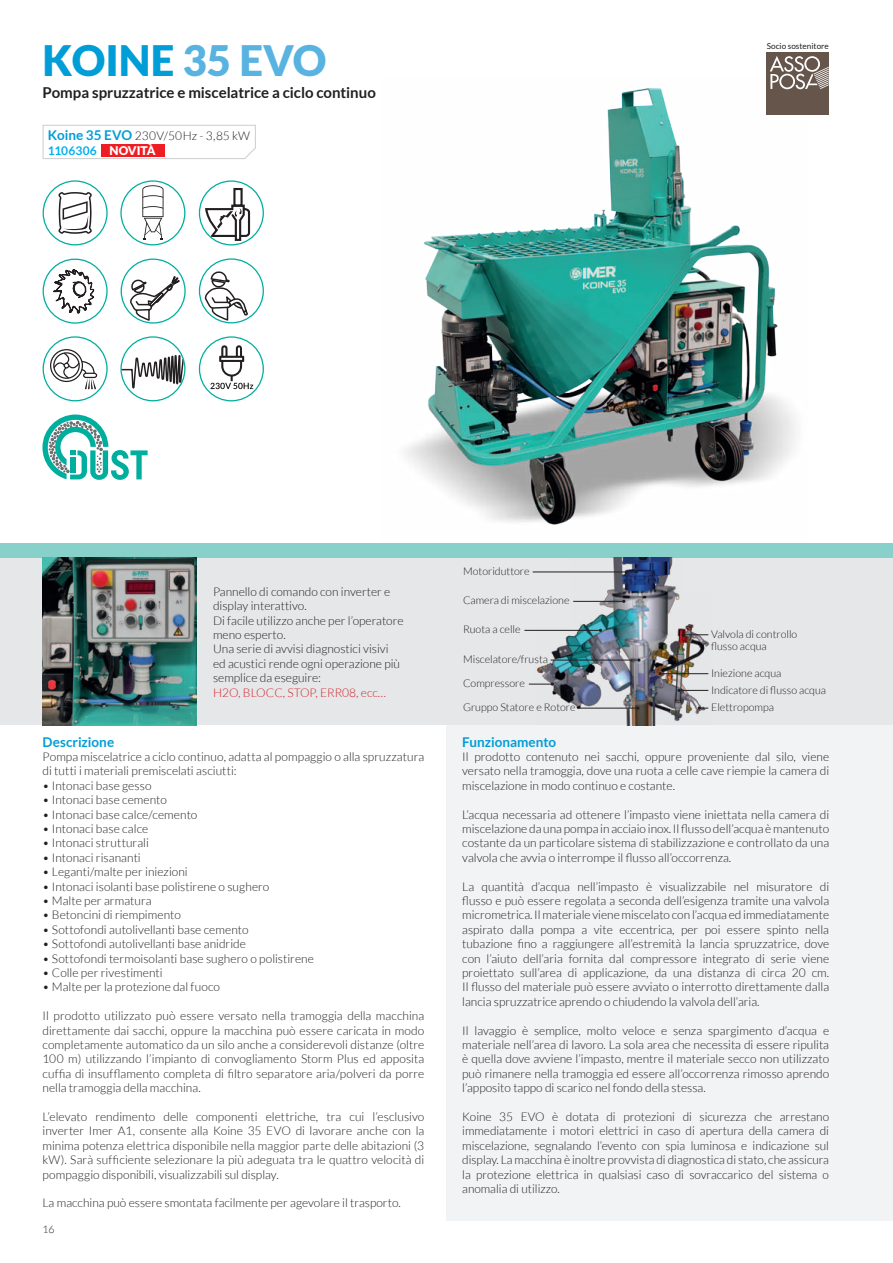
<style>
.page{position:relative;width:893px;height:1263px;background:#fff}
.page>*{position:absolute;margin:0;border:0;box-sizing:border-box;transform-origin:0 0}
.t1{font:900 42px "Lato";color:#009dd7}
.t2{font:700 15px "Lato";letter-spacing:-.005em;color:#231f20}
.t3{font:700 13.5px "Lato";color:#009dd7}
.t4{font:300 12px/14.4px "Lato";color:#231f20;text-align:justify}
.t5{font:300 12px "Lato";color:#d1232a}
.t6{font:700 12px "Lato";letter-spacing:.01em;color:#00aeef}
.t7{font:900 12px "Lato";color:#fff}
.t8{font:300 10.65px/16.8px "Lato";color:#231f20}
.t9{font:300 10.5px "Lato";color:#231f20}
.t10{font:8.25px "Lato";color:#231f20}
.s1{color:#58b3e1}
.s2{font-weight:700;font-size:13.5px;color:#009dd7}
</style>
<div class="page">
<img style="left:383px;top:77px;width:424px;height:467px">
<div style="left:0;top:558px;width:893px;height:167px;background:#e6e7e9"></div>
<div style="left:0;top:544px;width:893px;height:14px;background:#88d0ca"></div>
<div style="left:446px;top:725px;width:447px;height:495px;background:#f2f3f4"></div>
<svg style="left:42px;top:124px;width:214px;height:35px"></svg>
<img style="left:43px;top:558px;width:153px;height:167px">
<div style="left:43px;top:180px;width:65px;height:65px;border:1px solid #00ae9e;border-radius:50%"></div>
<svg style="left:58px;top:192px;width:34px;height:42px"></svg>
<div style="left:199px;top:180px;width:65px;height:65px;border:1px solid #00ae9e;border-radius:50%"></div>
<div style="left:233px;top:188px;width:10px;height:19px;border:2px solid #231f20"></div>
<svg style="left:204px;top:203px;width:47px;height:39px"></svg>
<hr style="left:212px;top:235px;width:24px;height:2px;background:#231f20">
<div style="left:43px;top:259px;width:65px;height:65px;border:1px solid #00ae9e;border-radius:50%"></div>
<svg style="left:53px;top:258px;width:42px;height:60px"></svg>
<svg style="left:120px;top:275px;width:65px;height:127px"></svg>
<div style="left:120px;top:336px;width:65px;height:65px;border:1px solid #00ae9e;border-radius:50%"></div>
<svg style="left:198px;top:269px;width:65px;height:120px"></svg>
<div style="left:43px;top:336px;width:65px;height:65px;border:1px solid #00ae9e;border-radius:50%"></div>
<div style="left:83px;top:373px;width:14px;height:5px;border:1px solid #231f20;border-radius:2px"></div>
<div style="left:50px;top:349px;width:33px;height:33px;border:1px solid #231f20;border-radius:50%"></div>
<svg style="left:53px;top:352px;width:43px;height:37px"></svg>
<svg style="left:42px;top:414px;width:106px;height:66px"></svg>
<div style="left:120px;top:180px;width:65px;height:65px;border:1px solid #00ae9e;border-radius:50%"></div>
<svg style="left:142px;top:185px;width:21px;height:54px"></svg>
<img style="left:536px;top:558px;width:174px;height:167px">
<hr style="left:533px;top:572px;width:103px;height:1px;background:#231f20">
<hr style="left:573px;top:601px;width:51px;height:1px;background:#231f20">
<hr style="left:524px;top:630px;width:77px;height:1px;background:#231f20">
<svg style="left:682px;top:633px;width:26px;height:3px"></svg>
<hr style="left:660px;top:673px;width:48px;height:1px;background:#231f20">
<svg style="left:677px;top:689px;width:31px;height:3px"></svg>
<svg style="left:698px;top:706px;width:10px;height:4px"></svg>
<hr style="left:551px;top:660px;width:88px;height:1px;background:#231f20">
<svg style="left:637px;top:658px;width:4px;height:4px"></svg>
<svg style="left:529px;top:682px;width:25px;height:4px"></svg>
<hr style="left:577px;top:708px;width:61px;height:1px;background:#231f20">
<div style="left:767px;top:53px;width:62px;height:62px;background:#66554b"></div>
<svg style="left:770px;top:56px;width:59px;height:33px"></svg>
<div style="left:101px;top:144px;width:64px;height:12px;background:#ee1d23"></div>
<p class="t1" style="left:43px;top:36px;width:285px">KOINE <span class="s1">35 EVO</span></p>
<p class="t2" style="left:43px;top:84px;width:335px">Pompa spruzzatrice e miscelatrice a ciclo continuo</p>
<p class="t4" style="left:48px;top:129px;width:204px"><span class="s2">Koine 35 EVO</span> 230V/50Hz - 3,85 kW</p>
<p class="t6" style="left:48px;top:143px;width:50px">1106306</p>
<p class="t7" style="left:110px;top:144px;width:48px">NOVITÀ</p>
<p class="t10" style="left:767px;top:42px;width:64px">Socio sostenitore</p>
<p class="t4" style="left:213px;top:584px;width:179px">Pannello di comando con inverter e display interattivo.</p>
<p class="t4" style="left:213px;top:613px;width:192px">Di facile utilizzo anche per l’operatore meno esperto.</p>
<p class="t4" style="left:213px;top:642px;width:189px;text-align:left">Una serie di avvisi diagnostici visivi ed acustici rende ogni operazione più semplice da eseguire:</p>
<p class="t5" style="left:213px;top:686px;width:175px">H2O, BLOCC, STOP, ERR08, ecc…</p>
<p class="t3" style="left:43px;top:734px;width:73px">Descrizione</p>
<p class="t4" style="left:43px;top:749px;width:383px">Pompa miscelatrice a ciclo continuo, adatta al pompaggio o alla spruzzatura di tutti i materiali premiscelati asciutti:</p>
<p class="t4" style="left:43px;top:778px;width:111px">• Intonaci base gesso</p>
<p class="t4" style="left:43px;top:793px;width:126px">• Intonaci base cemento</p>
<p class="t4" style="left:43px;top:807px;width:156px">• Intonaci base calce/cemento</p>
<p class="t4" style="left:43px;top:821px;width:107px">• Intonaci base calce</p>
<p class="t4" style="left:43px;top:836px;width:108px">• Intonaci strutturali</p>
<p class="t4" style="left:43px;top:850px;width:100px">• Intonaci risananti</p>
<p class="t4" style="left:43px;top:865px;width:147px">• Leganti/malte per iniezioni</p>
<p class="t4" style="left:43px;top:879px;width:228px">• Intonaci isolanti base polistirene o sughero</p>
<p class="t4" style="left:43px;top:893px;width:111px">• Malte per armatura</p>
<p class="t4" style="left:43px;top:908px;width:140px">• Betoncini di riempimento</p>
<p class="t4" style="left:43px;top:922px;width:208px">• Sottofondi autolivellanti base cemento</p>
<p class="t4" style="left:43px;top:937px;width:205px">• Sottofondi autolivellanti base anidride</p>
<p class="t4" style="left:43px;top:951px;width:273px">• Sottofondi termoisolanti base sughero o polistirene</p>
<p class="t4" style="left:43px;top:965px;width:122px">• Colle per rivestimenti</p>
<p class="t4" style="left:43px;top:980px;width:179px">• Malte per la protezione dal fuoco</p>
<p class="t4" style="left:43px;top:1009px;width:383px">Il prodotto utilizzato può essere versato nella tramoggia della macchina direttamente dai sacchi, oppure la macchina può essere caricata in modo completamente automatico da un silo anche a considerevoli distanze (oltre 100 m) utilizzando l’impianto di convogliamento Storm Plus ed apposita cuffia di insufflamento completa di filtro separatore aria/polveri da porre nella tramoggia della macchina.</p>
<p class="t4" style="left:43px;top:1109px;width:383px">L’elevato rendimento delle componenti elettriche, tra cui l’esclusivo inverter Imer A1, consente alla Koine 35 EVO di lavorare anche con la minima potenza elettrica disponibile nella maggior parte delle abitazioni (3 kW). Sarà sufficiente selezionare la più adeguata tra le quattro velocità di pompaggio disponibili, visualizzabili sul display.</p>
<p class="t4" style="left:43px;top:1196px;width:360px">La macchina può essere smontata facilmente per agevolare il trasporto.</p>
<p class="t9" style="left:43px;top:1224px;width:14px">16</p>
<p class="t8" style="left:463px;top:562px;width:68px">Motoriduttore</p>
<p class="t8" style="left:463px;top:592px;width:108px">Camera di miscelazione</p>
<p class="t8" style="left:463px;top:621px;width:59px">Ruota a celle</p>
<p class="t8" style="left:463px;top:650px;width:86px">Miscelatore/frusta</p>
<p class="t8" style="left:463px;top:674px;width:63px">Compressore</p>
<p class="t8" style="left:463px;top:698px;width:114px">Gruppo Statore e Rotore</p>
<p class="t8" style="left:711px;top:628px;width:88px;line-height:12px">Valvola di controllo flusso acqua</p>
<p class="t8" style="left:711px;top:665px;width:116px">Iniezione acqua<br>Indicatore di flusso acqua<br>Elettropompa</p>
<p class="t3" style="left:462px;top:734px;width:96px">Funzionamento</p>
<p class="t4" style="left:462px;top:749px;width:368px">Il prodotto contenuto nei sacchi, oppure proveniente dal silo, viene versato nella tramoggia, dove una ruota a celle cave riempie la camera di</p>
<p class="t4" style="left:462px;top:778px;width:214px">miscelazione in modo continuo e costante.</p>
<p class="t4" style="left:462px;top:807px;width:368px">L’acqua necessaria ad ottenere l’impasto viene iniettata nella camera di miscelazione da una pompa in acciaio inox. Il flusso dell’acqua è mantenuto costante da un particolare sistema di stabilizzazione e controllato da una valvola che avvia o interrompe il flusso all’occorrenza.</p>
<p class="t4" style="left:462px;top:879px;width:368px">La quantità d’acqua nell’impasto è visualizzabile nel misuratore di flusso e può essere regolata a seconda dell’esigenza tramite una valvola micrometrica. Il materiale viene miscelato con l’acqua ed immediatamente aspirato dalla pompa a vite eccentrica, per poi essere spinto nella tubazione fino a raggiungere all’estremità la lancia spruzzatrice, dove con l’aiuto dell’aria fornita dal compressore integrato di serie viene proiettato sull’area di applicazione, da una distanza di circa 20 cm.<br>Il flusso del materiale può essere avviato o interrotto direttamente dalla lancia spruzzatrice aprendo o chiudendo la valvola dell’aria.</p>
<p class="t4" style="left:462px;top:1023px;width:368px">Il lavaggio è semplice, molto veloce e senza spargimento d’acqua e materiale nell’area di lavoro. La sola area che necessita di essere ripulita è quella dove avviene l’impasto, mentre il materiale secco non utilizzato può rimanere nella tramoggia ed essere all’occorrenza rimosso aprendo l’apposito tappo di scarico nel fondo della stessa.</p>
<p class="t4" style="left:462px;top:1109px;width:368px">Koine 35 EVO è dotata di protezioni di sicurezza che arrestano immediatamente i motori elettrici in caso di apertura della camera di miscelazione, segnalando l’evento con spia luminosa e indicazione sul display. La macchina è inoltre provvista di diagnostica di stato, che assicura la protezione elettrica in qualsiasi caso di sovraccarico del sistema o anomalia di utilizzo.</p>
</div>
